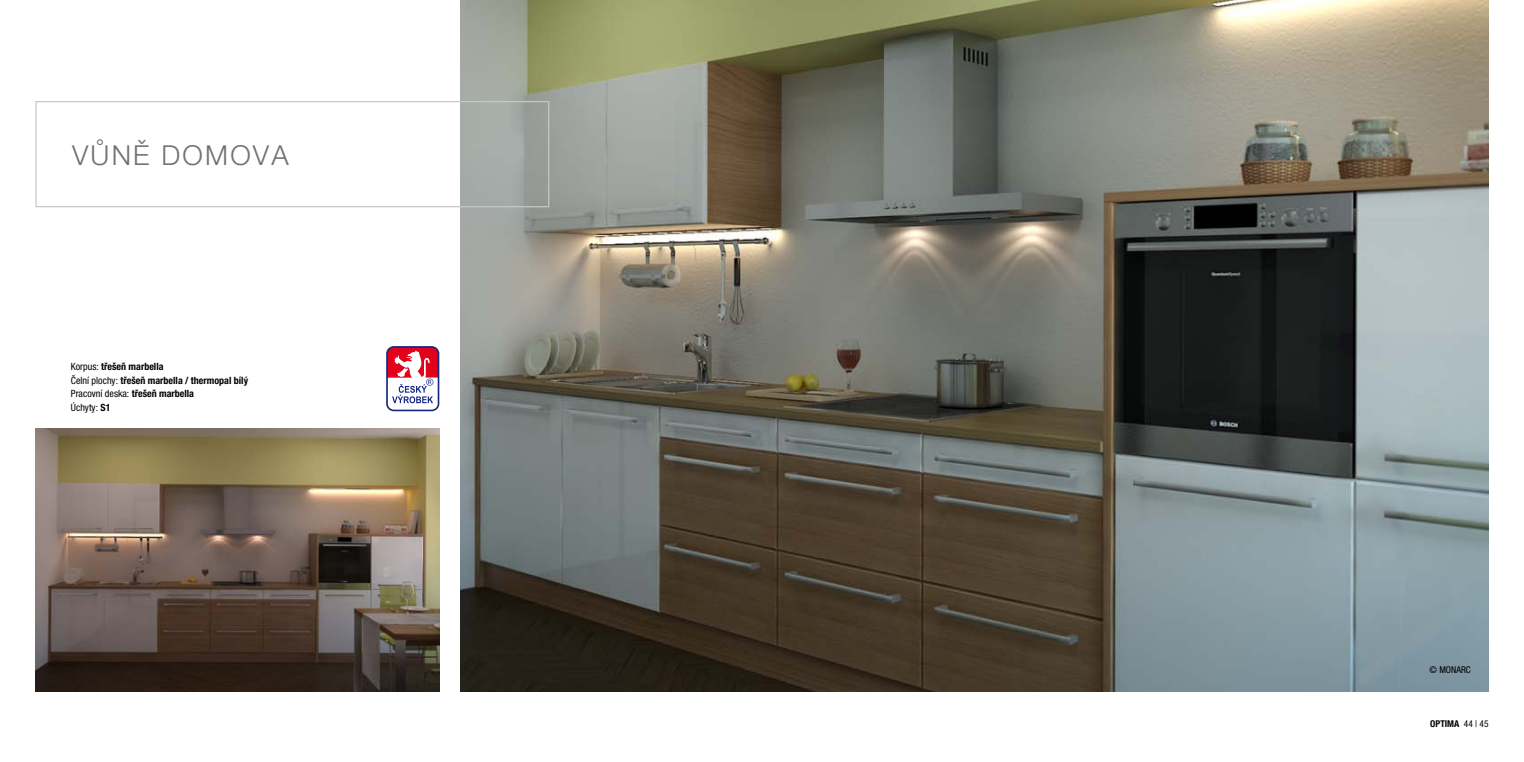
<style>
.page{position:relative;width:1524px;height:762px;background:#fff}
.page>*{position:absolute;margin:0;border:0;box-sizing:border-box;transform-origin:0 0}
.t1{font:27.5px "Helvetica Neue Light CE";letter-spacing:.08em;color:#707172}
.t2{font:700 10px/13.8px "Helvetica Neue Cond CE";color:#000}
.t3{font:700 9.38px "Helvetica Neue Cond CE";color:#000}
.t4{font:9.38px "Helvetica Neue Cond CE";color:#000}
.s1{font-weight:400}
</style>
<div class="page">
<svg style="left:386px;top:346px;width:53px;height:65px"></svg>
<div style="left:388px;top:348px;width:50px;height:61px;background:#e2001a;border-radius:6px"></div>
<svg style="left:388px;top:351px;width:50px;height:59px"></svg>
<img style="left:461px;top:0;width:1027px;height:691px">
<img style="left:35px;top:429px;width:404px;height:262px">
<div style="left:35px;top:101px;width:514px;height:106px;border:1px solid #c6c7c8"></div>
<h1 class="t1" style="left:72px;top:139px;width:218px">VŮNĚ DOMOVA</h1>
<p class="t2" style="left:71px;top:359px;width:179px"><span class="s1">Korpus:</span> třešeň marbella<br><span class="s1">Čelní plochy:</span> třešeň marbella / thermopal bílý<br><span class="s1">Pracovní deska:</span> třešeň marbella<br><span class="s1">Úchyty:</span> S1</p>
<p class="t4" style="left:1429px;top:665px;width:43px">© MONARC</p>
<p class="t3" style="left:1430px;top:718px;width:60px">OPTIMA <span class="s1">44 | 45</span></p>
</div>
